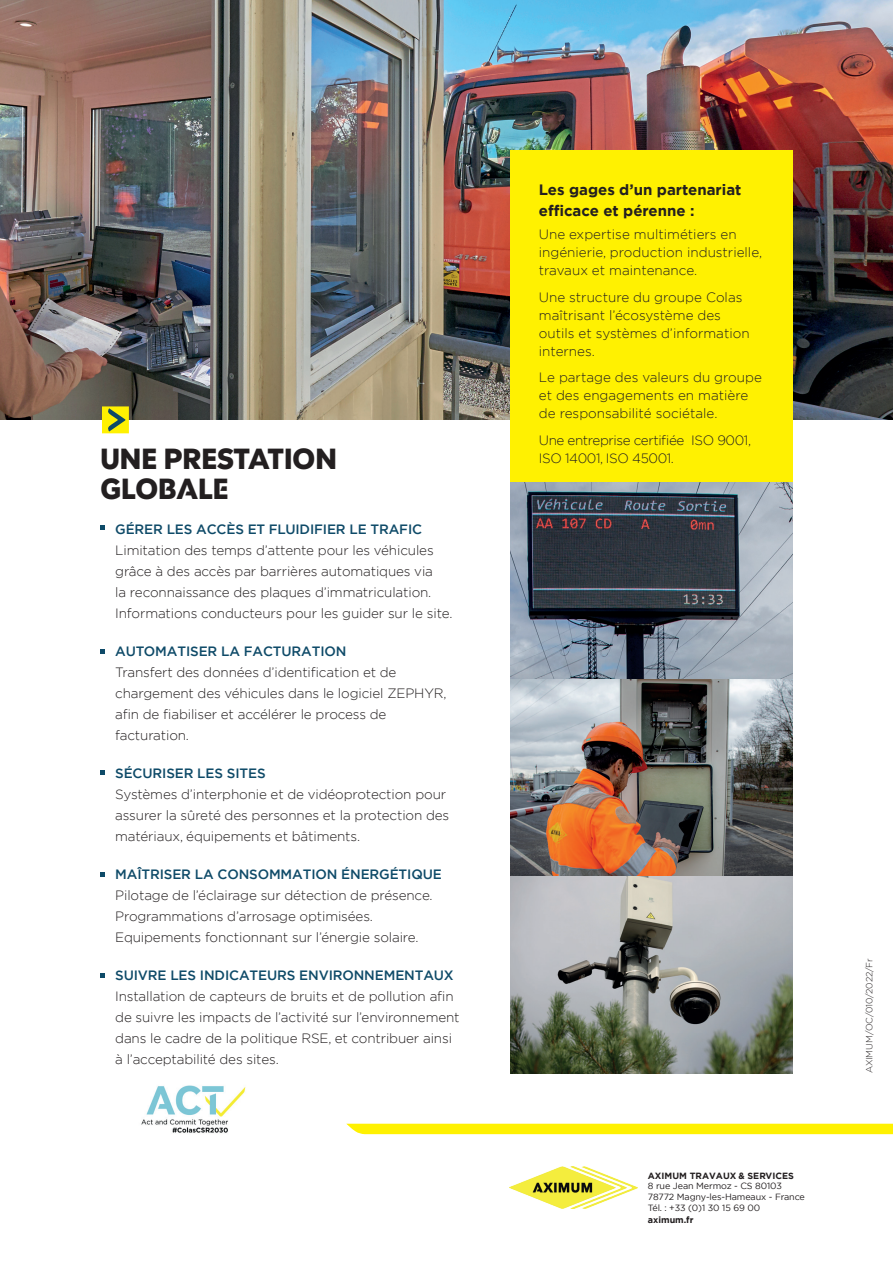
<style>
.page{position:relative;width:893px;height:1263px;background:#fff}
.page>*{position:absolute;margin:0;border:0;box-sizing:border-box;transform-origin:0 0}
.t1{font:900 28.65px/30.5px "Colas";color:#231f20}
.t2{font:700 15px/21px "Gotham";color:#231f20}
.t3{font:300 13.5px/21px "Gotham";letter-spacing:-.01em;color:#231f20}
.t4{font:500 13.5px "Gotham";letter-spacing:-.01em;color:#0e4a68}
.t5{font:300 13.5px/18px "Gotham";letter-spacing:-.03em;color:#231f20}
.t6{font:9px/10.8px "Gotham";letter-spacing:-.01em;color:#231f20}
.t7{font:700 9px "Gotham";color:#231f20}
.t8{font:300 9px "Gotham";letter-spacing:-.01em;color:#231f20}
</style>
<div class="page">
<img style="left:0;top:0;width:893px;height:419px">
<div style="left:102px;top:406px;width:27px;height:27px;background:#fff101"></div>
<svg style="left:108px;top:408px;width:17px;height:23px"></svg>
<svg style="left:100px;top:649px;width:5px;height:5px"></svg>
<svg style="left:100px;top:770px;width:5px;height:4px"></svg>
<svg style="left:100px;top:873px;width:5px;height:4px"></svg>
<svg style="left:100px;top:973px;width:5px;height:4px"></svg>
<img style="left:510px;top:483px;width:283px;height:196px">
<img style="left:510px;top:679px;width:283px;height:394px">
<img style="left:509px;top:1167px;width:128px;height:41px">
<div style="left:346px;top:1124px;width:547px;height:10px;background:#fff101"></div>
<div style="left:510px;top:151px;width:283px;height:331px;background:#fff101"></div>
<img style="left:141px;top:1085px;width:105px;height:48px">
<svg style="left:100px;top:525px;width:4px;height:5px"></svg>
<h1 class="t1" style="left:100px;top:443px;width:238px">UNE PRESTATION<br>GLOBALE</h1>
<p class="t4" style="left:115px;top:520px;width:308px">GÉRER LES ACCÈS ET FLUIDIFIER LE TRAFIC</p>
<p class="t3" style="left:115px;top:539px;width:339px">Limitation des temps d’attente pour les véhicules grâce à des accès par barrières automatiques via<br>la reconnaissance des plaques d’immatriculation.<br>Informations conducteurs pour les guider sur le site.</p>
<p class="t4" style="left:115px;top:642px;width:233px">AUTOMATISER LA FACTURATION</p>
<p class="t3" style="left:115px;top:661px;width:333px">Transfert des données d’identification et de chargement des véhicules dans le logiciel ZEPHYR, afin de fiabiliser et accélérer le process de facturation.</p>
<p class="t4" style="left:115px;top:764px;width:152px">SÉCURISER LES SITES</p>
<p class="t3" style="left:115px;top:783px;width:336px">Systèmes d’interphonie et de vidéoprotection pour assurer la sûreté des personnes et la protection des matériaux, équipements et bâtiments.</p>
<p class="t4" style="left:115px;top:865px;width:328px">MAÎTRISER LA CONSOMMATION ÉNERGÉTIQUE</p>
<p class="t3" style="left:115px;top:884px;width:319px">Pilotage de l’éclairage sur détection de présence.<br>Programmations d’arrosage optimisées.<br>Equipements fonctionnant sur l’énergie solaire.</p>
<p class="t4" style="left:115px;top:966px;width:340px">SUIVRE LES INDICATEURS ENVIRONNEMENTAUX</p>
<p class="t3" style="left:115px;top:985px;width:346px">Installation de capteurs de bruits et de pollution afin de suivre les impacts de l’activité sur l’environnement dans le cadre de la politique RSE, et contribuer ainsi à l’acceptabilité des sites.</p>
<p class="t2" style="left:539px;top:179px;width:204px">Les gages d’un partenariat efficace et pérenne :</p>
<p class="t3" style="left:539px;top:225px;width:225px;line-height:18px">Une expertise multimétiers en ingénierie, production industrielle, travaux et maintenance.</p>
<p class="t3" style="left:539px;top:287px;width:212px;line-height:18px">Une structure du groupe Colas maîtrisant l’écosystème des outils et systèmes d’information internes.</p>
<p class="t3" style="left:539px;top:368px;width:225px;line-height:18px">Le partage des valeurs du groupe et des engagements en matière de responsabilité sociétale.</p>
<p class="t5" style="left:539px;top:430px;width:214px">Une entreprise certifiée ISO 9001,<br>ISO 14001, ISO 45001.</p>
<p class="t7" style="left:648px;top:1169px;width:147px">AXIMUM TRAVAUX &amp; SERVICES</p>
<p class="t6" style="left:648px;top:1180px;width:159px">8 rue Jean Mermoz - CS 80103<br>78772 Magny-les-Hameaux - France<br>Tél. : +33 (0)1 30 15 69 00</p>
<p class="t7" style="left:648px;top:1214px;width:47px">aximum.fr</p>
<p class="t8" style="left:863px;top:1073px;width:117px;rotate:-90deg">AXIMUM/OC/010/2022/Fr</p>
</div>
